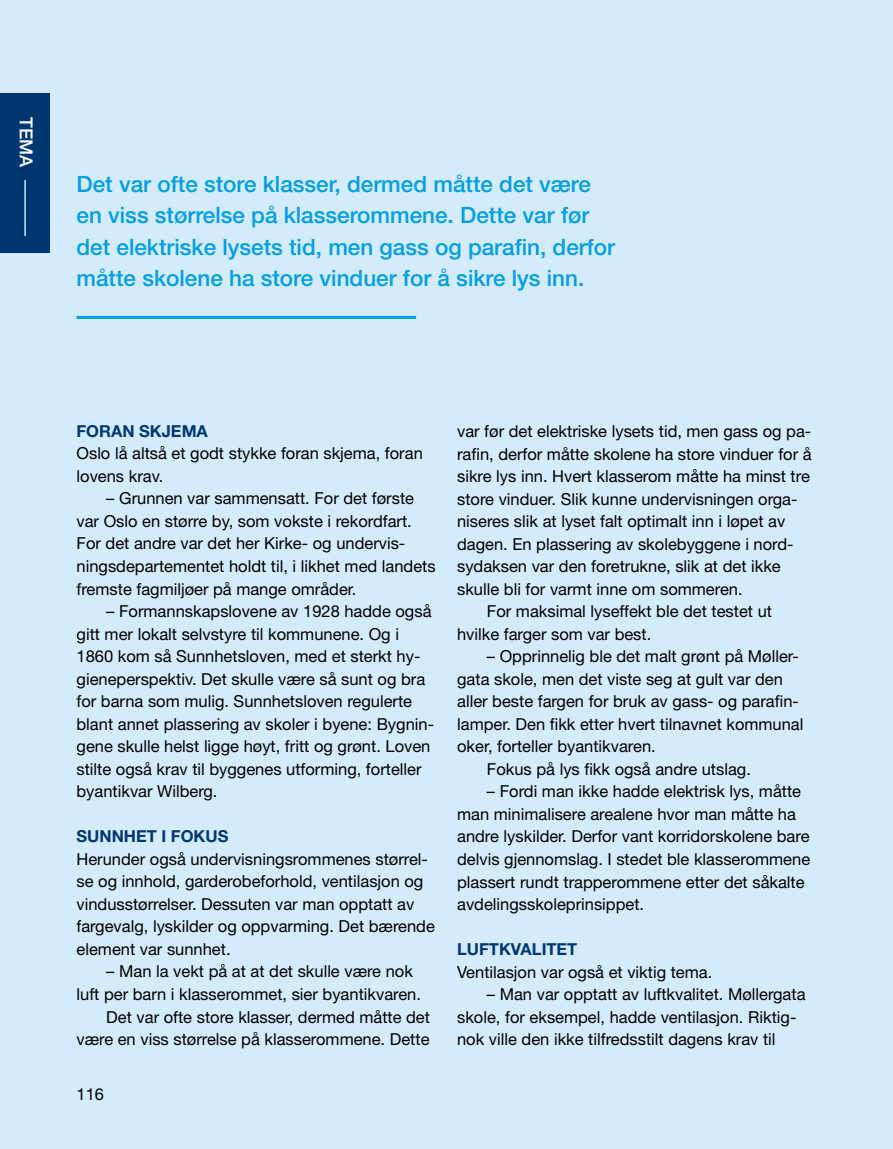
<style>
.page{position:relative;width:893px;height:1149px;background:#fff}
.page>*{position:absolute;margin:0;border:0;box-sizing:border-box;transform-origin:0 0}
.t1{font:500 22.5px/31.5px "Helvetica Neue LT Pro";color:#009fe3}
.t2{font:500 18px "Helvetica Neue LT Pro";color:#fff}
.t3{font:16.5px/22.5px "Helvetica Neue LT Pro";color:#000}
.t4{font:700 16.5px "Helvetica Neue LT Pro";color:#003671}
</style>
<div class="page">
<div style="left:0;top:0;width:893px;height:1148px;background:#d4ebfb"></div>
<div style="left:0;top:94px;width:50px;height:159px;background:#003671"></div>
<hr style="left:24px;top:180px;width:2px;height:56px;background:#c9e6f9">
<hr style="left:77px;top:316px;width:339px;height:3px;background:#009fe3">
<p class="t2" style="left:37px;top:117px;width:52px;rotate:90deg">TEMA</p>
<h1 class="t1" style="left:77px;top:167px;width:540px">Det var ofte store klasser, dermed måtte det være en viss størrelse på klasserommene. Dette var før det elektriske lysets tid, men gass og parafin, derfor måtte skolene ha store vinduer for å sikre lys inn.</h1>
<p class="t4" style="left:77px;top:420px;width:133px">FORAN SKJEMA</p>
<p class="t3" style="left:77px;top:441px;width:348px">Oslo lå altså et godt stykke foran skjema, foran lovens krav.</p>
<p class="t3" style="left:77px;top:487px;width:361px;text-indent:30px">– Grunnen var sammensatt. For det første var Oslo en større by, som vokste i rekordfart.<br>For det andre var det her Kirke- og undervis&shy;ningsdepartementet holdt til, i likhet med landets fremste fagmiljøer på mange områder.</p>
<p class="t3" style="left:77px;top:599px;width:359px;text-indent:30px">– Formannskapslovene av 1928 hadde også gitt mer lokalt selvstyre til kommunene. Og i 1860 kom så Sunnhetsloven, med et sterkt hy&shy;gieneperspektiv. Det skulle være så sunt og bra for barna som mulig. Sunnhetsloven regulerte blant annet plassering av skoler i byene: Bygnin&shy;gene skulle helst ligge høyt, fritt og grønt. Loven stilte også krav til byggenes utforming, forteller byantikvar Wilberg.</p>
<p class="t4" style="left:77px;top:826px;width:153px">SUNNHET I FOKUS</p>
<p class="t3" style="left:77px;top:847px;width:360px">Herunder også undervisningsrommenes størrel&shy;se og innhold, garderobeforhold, ventilasjon og vindusstørrelser. Dessuten var man opptatt av fargevalg, lyskilder og oppvarming. Det bærende element var sunnhet.</p>
<p class="t3" style="left:106px;top:959px;width:308px">– Man la vekt på at at det skulle være nok</p>
<p class="t3" style="left:77px;top:982px;width:346px">luft per barn i klasserommet, sier byantikvaren.</p>
<p class="t3" style="left:106px;top:1004px;width:325px">Det var ofte store klasser, dermed måtte det</p>
<p class="t3" style="left:77px;top:1027px;width:354px">være en viss størrelse på klasserommene. Dette</p>
<p class="t3" style="left:77px;top:1081px;width:29px">116</p>
<p class="t3" style="left:457px;top:419px;width:356px">var før det elektriske lysets tid, men gass og pa-</p>
<p class="t3" style="left:457px;top:442px;width:356px">rafin, derfor måtte skolene ha store vinduer for å</p>
<p class="t3" style="left:457px;top:464px;width:354px">sikre lys inn. Hvert klasserom måtte ha minst tre</p>
<p class="t3" style="left:457px;top:487px;width:342px">store vinduer. Slik kunne undervisningen orga-</p>
<p class="t3" style="left:457px;top:509px;width:330px">niseres slik at lyset falt optimalt inn i løpet av</p>
<p class="t3" style="left:457px;top:532px;width:338px">dagen. En plassering av skolebyggene i nord-</p>
<p class="t3" style="left:457px;top:554px;width:325px">sydaksen var den foretrukne, slik at det ikke</p>
<p class="t3" style="left:457px;top:577px;width:287px">skulle bli for varmt inne om sommeren.</p>
<p class="t3" style="left:487px;top:599px;width:287px">For maksimal lyseffekt ble det testet ut</p>
<p class="t3" style="left:457px;top:622px;width:196px">hvilke farger som var best.</p>
<p class="t3" style="left:487px;top:644px;width:314px">– Opprinnelig ble det malt grønt på Møller-</p>
<p class="t3" style="left:457px;top:667px;width:327px">gata skole, men det viste seg at gult var den</p>
<p class="t3" style="left:457px;top:689px;width:343px">aller beste fargen for bruk av gass- og parafin-</p>
<p class="t3" style="left:457px;top:712px;width:348px">lamper. Den fikk etter hvert tilnavnet kommunal</p>
<p class="t3" style="left:457px;top:734px;width:200px">oker, forteller byantikvaren.</p>
<p class="t3" style="left:487px;top:757px;width:266px">Fokus på lys fikk også andre utslag.</p>
<p class="t3" style="left:457px;top:779px;width:355px;text-indent:30px">– Fordi man ikke hadde elektrisk lys, måtte man minimalisere arealene hvor man måtte ha andre lyskilder. Derfor vant korridorskolene bare delvis gjennomslag. I stedet ble klasserommene plassert rundt trapperommene etter det såkalte avdelingsskoleprinsippet.</p>
<p class="t4" style="left:457px;top:938px;width:122px">LUFTKVALITET</p>
<p class="t3" style="left:457px;top:959px;width:257px">Ventilasjon var også et viktig tema.</p>
<p class="t3" style="left:457px;top:982px;width:350px;text-indent:30px">– Man var opptatt av luftkvalitet. Møllergata skole, for eksempel, hadde ventilasjon. Riktig&shy;nok ville den ikke tilfredsstilt dagens krav til</p>
</div>
